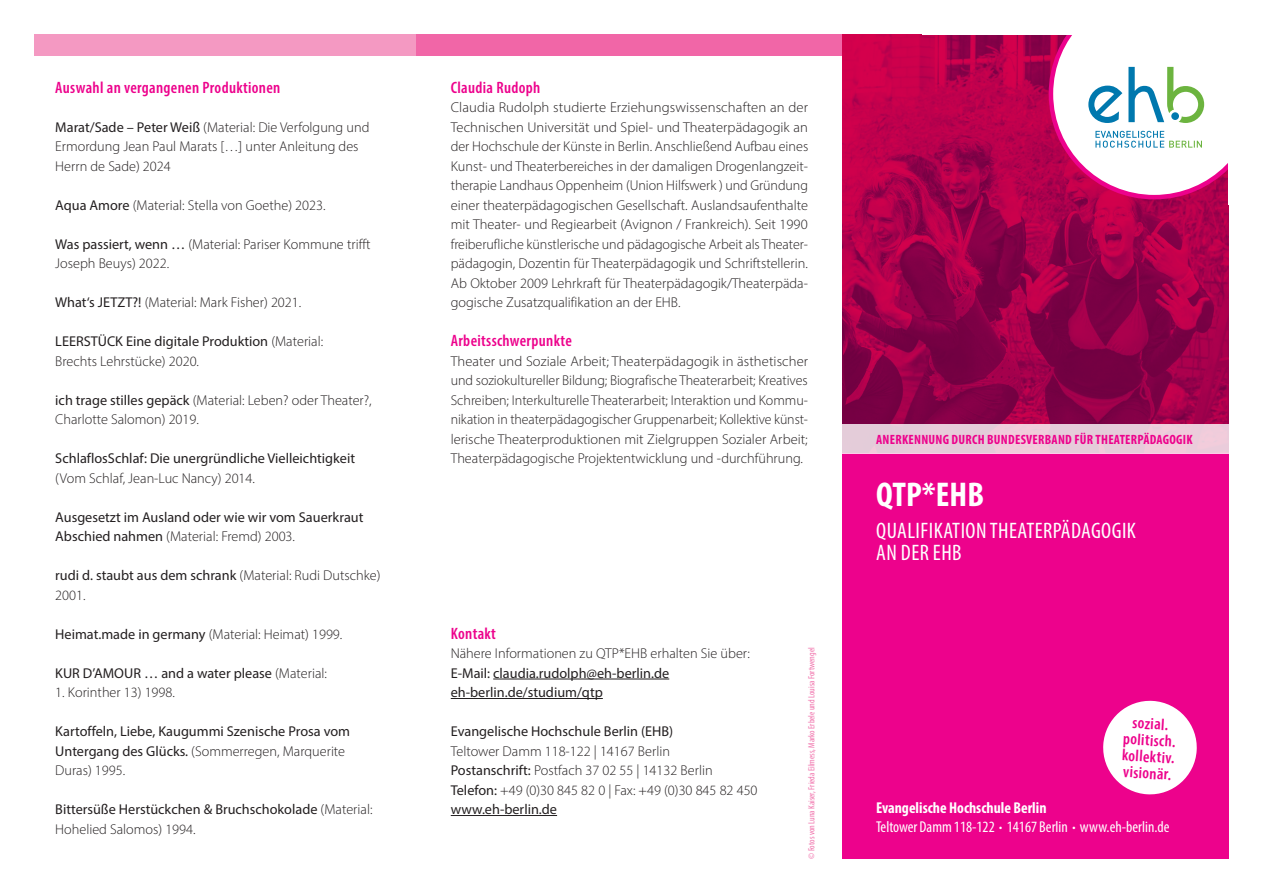
<style>
.page{position:relative;width:1263px;height:893px;background:#fff}
.page>*{position:absolute;margin:0;border:0;box-sizing:border-box;transform-origin:0 0}
.t1{font:700 condensed 34.5px "Myriad Pro";letter-spacing:.005em;color:#fff}
.t2{font:condensed 22.5px/22.5px "Myriad Pro";letter-spacing:.02em;color:#fff}
.t3{font:600 condensed 16.5px/16.5px "Myriad Pro";letter-spacing:.02em;color:#ed028c;text-align:center}
.t4{font:condensed 15.75px/18.9px "Myriad Pro";color:#fff}
.t5{font:300 14.25px/19.5px "Myriad Pro";color:#231f20}
.t6{font:14.25px/19.5px "Myriad Pro";color:#231f20}
.t7{font:700 condensed 13.5px "Myriad Pro";letter-spacing:.02em;color:#ed028c}
.t8{font:condensed 9px "Myriad Pro";color:#f171ab}
.s1{font-weight:400}
.s2{font-weight:300}
.s3{font-weight:700}
.s4{font-weight:600;font-stretch:normal}
</style>
<div class="page">
<hr style="left:493px;top:679px;width:176px;height:1px;background:#231f20">
<hr style="left:451px;top:698px;width:152px;height:1px;background:#231f20">
<hr style="left:451px;top:815px;width:106px;height:1px;background:#231f20">
<img style="left:842px;top:34px;width:387px;height:390px">
<div style="left:842px;top:453px;width:387px;height:406px;background:#ed028c"></div>
<div style="left:34px;top:34px;width:383px;height:21px;background:#f499c2"></div>
<div style="left:417px;top:34px;width:425px;height:21px;background:#f166a7"></div>
<div style="left:842px;top:424px;width:387px;height:29px;background:#e6ccda"></div>
<svg style="left:1103px;top:700px;width:94px;height:95px"></svg>
<svg style="left:1049px;top:34px;width:180px;height:165px"></svg>
<p class="t3" style="left:55px;top:79px;width:227px">Auswahl an vergangenen Produktionen</p>
<p class="t5" style="left:55px;top:117px;width:316px"><span class="s1">Marat/Sade – Peter Weiß</span> (Material: Die Verfolgung und<br>Ermordung Jean Paul Marats […] unter Anleitung des<br>Herrn de Sade) 2024</p>
<p class="t5" style="left:55px;top:195px;width:272px"><span class="s1">Aqua Amore</span> (Material: Stella von Goethe) 2023.</p>
<p class="t5" style="left:55px;top:234px;width:317px"><span class="s1">Was passiert, wenn …</span> (Material: Pariser Kommune trifft<br>Joseph Beuys) 2022.</p>
<p class="t5" style="left:55px;top:292px;width:247px"><span class="s1">What‘s JETZT?!</span> (Material: Mark Fisher) 2021.</p>
<p class="t5" style="left:55px;top:331px;width:269px"><span class="s1">LEERSTÜCK Eine digitale Produktion</span> (Material:<br>Brechts Lehrstücke) 2020.</p>
<p class="t5" style="left:55px;top:390px;width:318px"><span class="s1">ich trage stilles gepäck</span> (Material: Leben? oder Theater?,<br>Charlotte Salomon) 2019.</p>
<p class="t6" style="left:55px;top:448px;width:301px">SchlaflosSchlaf: Die unergründliche Vielleichtigkeit</p>
<p class="t5" style="left:55px;top:468px;width:201px">(Vom Schlaf, Jean-Luc Nancy) 2014.</p>
<p class="t6" style="left:55px;top:507px;width:310px">Ausgesetzt im Ausland oder wie wir vom Sauerkraut<br>Abschied nahmen <span class="s2">(Material: Fremd) 2003.</span></p>
<p class="t5" style="left:55px;top:565px;width:327px"><span class="s1">rudi d. staubt aus dem schrank</span> (Material: Rudi Dutschke)<br>2001.</p>
<p class="t5" style="left:55px;top:624px;width:289px"><span class="s1">Heimat.made in germany</span> (Material: Heimat) 1999.</p>
<p class="t6" style="left:55px;top:663px;width:273px">KUR D’AMOUR … and a water please <span class="s2">(Material:</span></p>
<p class="t5" style="left:55px;top:682px;width:121px">1. Korinther 13) 1998.</p>
<p class="t6" style="left:55px;top:721px;width:296px">Kartoffeln, Liebe, Kaugummi Szenische Prosa vom<br>Untergang des Glücks. <span class="s2">(Sommerregen, Marquerite<br>Duras) 1995.</span></p>
<p class="t6" style="left:55px;top:799px;width:319px">Bittersüße Herstückchen &amp; Bruchschokolade <span class="s2">(Material:<br>Hohelied Salomos) 1994.</span></p>
<p class="t3" style="left:451px;top:79px;width:91px">Claudia Rudoph</p>
<p class="t5" style="left:451px;top:97px;width:359px;text-align:justify">Claudia Rudolph studierte Erziehungswissenschaften an der Technischen Universität und Spiel- und Theaterpädagogik an der Hochschule der Künste in Berlin. Anschließend Aufbau eines Kunst- und Theaterbereiches in der damaligen Drogenlangzeit&shy;therapie Landhaus Oppenheim (Union Hilfswerk ) und Gründung einer theaterpädagogischen Gesellschaft. Auslandsaufenthalte mit Theater- und Regiearbeit (Avignon / Frankreich). Seit 1990 freiberufliche künstlerische und pädagogische Arbeit als Theater&shy;pädagogin, Dozentin für Theaterpädagogik und Schriftstellerin.<br>Ab Oktober 2009 Lehrkraft für Theaterpädagogik/Theaterpäda&shy;gogische Zusatzqualifikation an der EHB.</p>
<p class="t3" style="left:451px;top:332px;width:123px">Arbeitsschwerpunkte</p>
<p class="t5" style="left:451px;top:351px;width:359px;text-align:justify">Theater und Soziale Arbeit; Theaterpädagogik in ästhetischer und soziokultureller Bildung; Biografische Theaterarbeit; Kreatives Schreiben; Interkulturelle Theaterarbeit; Interaktion und Kommu&shy;nikation in theaterpädagogischer Gruppenarbeit; Kollektive künst&shy;lerische Theaterproduktionen mit Zielgruppen Sozialer Arbeit; Theaterpädagogische Projektentwicklung und -durchführung.</p>
<p class="t3" style="left:451px;top:625px;width:47px">Kontakt</p>
<p class="t5" style="left:451px;top:643px;width:301px">Nähere Informationen zu QTP*EHB erhalten Sie über:</p>
<p class="t6" style="left:451px;top:663px;width:220px">E-Mail: claudia.rudolph@eh-berlin.de eh-berlin.de/studium/qtp</p>
<p class="t6" style="left:451px;top:721px;width:224px">Evangelische Hochschule Berlin (EHB)</p>
<p class="t5" style="left:451px;top:741px;width:308px">Teltower Damm 118-122 | 14167 Berlin<br><span class="s1">Postanschrift:</span> Postfach 37 02 55 | 14132 Berlin <span class="s1">Telefon:</span> +49 (0)30 845 82 0 | Fax: +49 (0)30 845 82 450 <span class="s1">www.eh-berlin.de</span></p>
<p class="t8" style="left:806px;top:859px;width:213px;rotate:-90deg">© Fotos von Luna Kaiser, Frieda Eilmess, Marko Erbele und Louisa Fortwengel</p>
<p class="t7" style="left:876px;top:431px;width:318px">ANERKENNUNG DURCH BUNDESVERBAND FÜR THEATERPÄDAGOGIK</p>
<h1 class="t1" style="left:876px;top:473px;width:110px">QTP*EHB</h1>
<h2 class="t2" style="left:876px;top:519px;width:261px">QUALIFIKATION THEATERPÄDAGOGIK<br>AN DER EHB</h2>
<p class="t3" style="left:1124px;top:714px;width:54px;rotate:3deg">sozial. politisch. kollektiv. visionär.</p>
<p class="t4" style="left:876px;top:798px;width:295px"><span class="s3">Evangelische Hochschule Berlin<br></span>Teltower Damm 118-122 <span class="s4">∙</span> 14167 Berlin <span class="s4">∙</span> www.eh-berlin.de</p>
</div>
